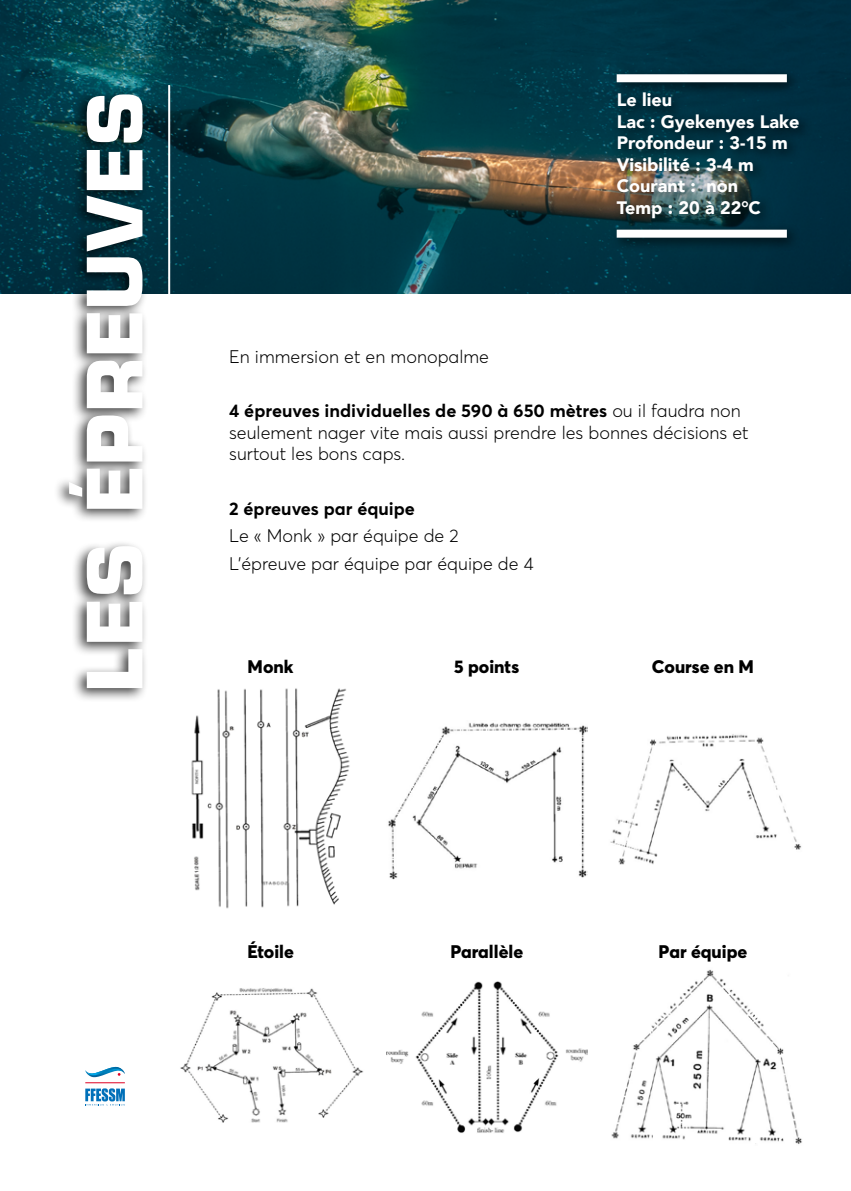
<style>
.page{position:relative;width:851px;height:1191px;background:#fff}
.page>*{position:absolute;margin:0;border:0;box-sizing:border-box;transform-origin:0 0}
.t1{font:700 70px "Microgram";color:#fff}
.t2{font:300 18px/21.6px "Averta";color:#000}
.t3{font:900 18px/21.6px "Avenir";color:#fff}
.t4{font:800 18px "Averta";color:#000}
.t5{font:700 18px "Averta";color:#000}
.s1{font-weight:700}
</style>
<div class="page">
<img style="left:0;top:0;width:850px;height:293px">
<div style="left:54px;top:87px;width:95px;height:615px;background:#000;opacity:.75"></div>
<hr style="left:168px;top:85px;width:2px;height:573px;background:#fff">
<hr style="left:85px;top:1082px;width:40px;height:1px;background:#df0023">
<svg style="left:85px;top:1066px;width:40px;height:12px"></svg>
<svg style="left:85px;top:1088px;width:40px;height:17px"></svg>
<img style="left:191px;top:688px;width:159px;height:221px">
<img style="left:180px;top:988px;width:184px;height:135px">
<img style="left:388px;top:722px;width:199px;height:157px">
<img style="left:386px;top:981px;width:201px;height:152px">
<img style="left:610px;top:734px;width:192px;height:131px">
<img style="left:611px;top:969px;width:191px;height:175px">
<div style="left:609px;top:67px;width:204px;height:185px;background:#000;opacity:.75"></div>
<div style="left:616px;top:74px;width:170px;height:8px;background:#fff"></div>
<div style="left:616px;top:230px;width:170px;height:8px;background:#fff"></div>
<h1 class="t1" style="left:63px;top:692px;width:602px;rotate:-90deg">Les épreuves</h1>
<p class="t3" style="left:616px;top:88px;width:184px">Le lieu<br>Lac : Gyekenyes Lake<br>Profondeur : 3-15 m<br>Visibilité : 3-4 m<br>Courant : non<br>Temp : 20 à 22°C</p>
<p class="t2" style="left:229px;top:345px;width:261px">En immersion et en monopalme</p>
<p class="t2" style="left:229px;top:400px;width:521px"><span class="s1">4 épreuves individuelles de 590 à 650 mètres</span> ou il faudra non seulement nager vite mais aussi prendre les bonnes décisions et surtout les bons caps.</p>
<p class="t5" style="left:229px;top:497px;width:187px">2 épreuves par équipe</p>
<p class="t2" style="left:229px;top:522px;width:306px;line-height:27.2px">Le « Monk » par équipe de 2<br>L’épreuve par équipe par équipe de 4</p>
<p class="t4" style="left:247px;top:655px;width:47px">Monk</p>
<p class="t4" style="left:454px;top:655px;width:67px">5 points</p>
<p class="t4" style="left:651px;top:655px;width:103px">Course en M</p>
<p class="t4" style="left:247px;top:940px;width:48px">Étoile</p>
<p class="t4" style="left:450px;top:940px;width:74px">Parallèle</p>
<p class="t4" style="left:658px;top:940px;width:90px">Par équipe</p>
</div>
